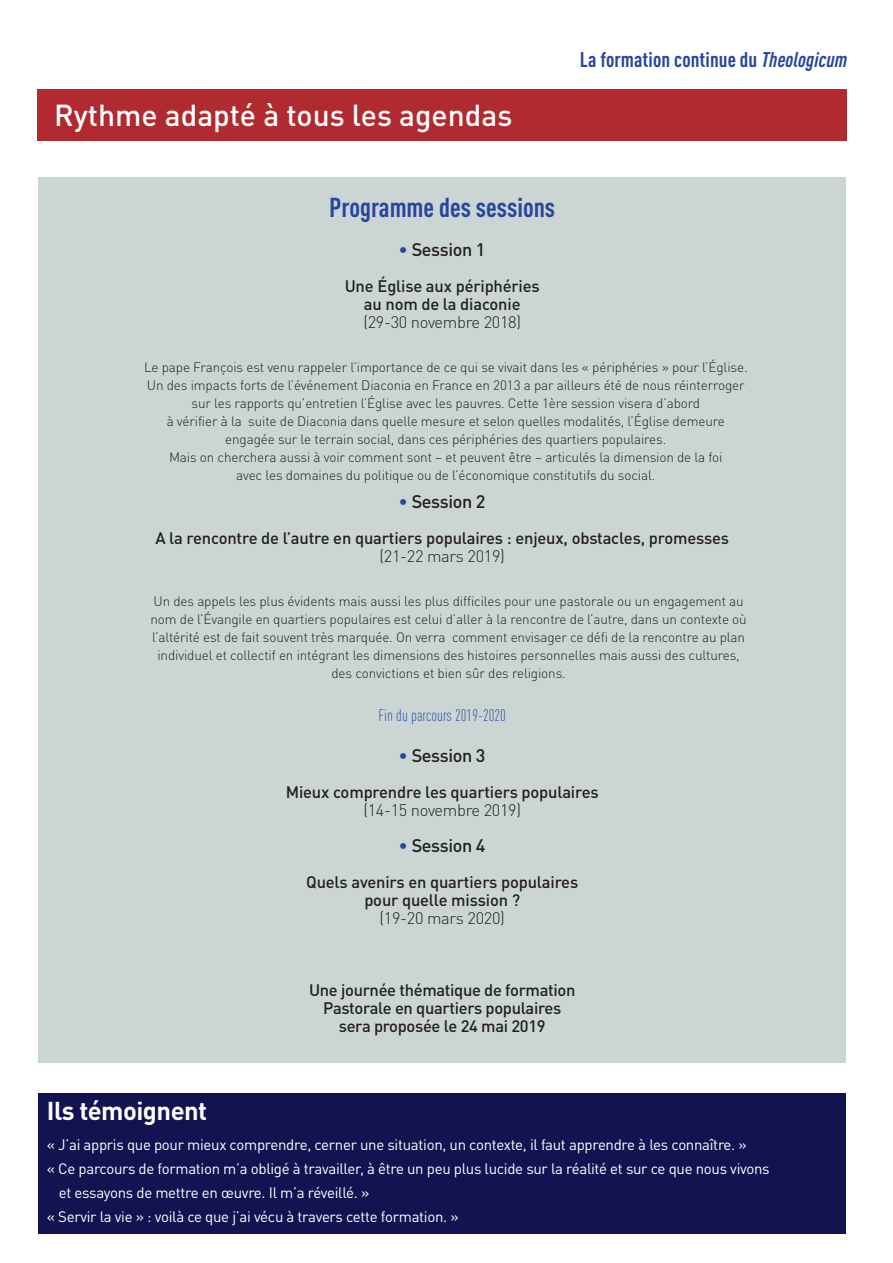
<style>
.page{position:relative;width:893px;height:1263px;background:#fff}
.page>*{position:absolute;margin:0;border:0;box-sizing:border-box;transform-origin:0 0}
.t1{font:500 30px "DINOT";color:#fff}
.t2{font:700 condensed 27px "DINOT";color:#28469d}
.t3{font:700 25.5px "DINOT";letter-spacing:-.02em;color:#fff}
.t4{font:700 condensed 21px "DINOT";letter-spacing:.005em;color:#28469d}
.t5{font:500 18px "DINOT";letter-spacing:-.02em;color:#231f20}
.t6{font:500 16.5px/18px "DINOT";letter-spacing:-.01em;color:#231f20;text-align:center}
.t7{font:300 16.5px "DINOT";letter-spacing:-.02em;color:#231f20}
.t8{font:300 condensed 16.5px "DINOT";color:#28469d}
.t9{font:15px "DINOT";letter-spacing:-.02em;color:#fff}
.t10{font:300 13.5px/18px "DINOT";letter-spacing:-.01em;color:#231f20;text-align:center}
.s1{font-weight:700;color:#28469d}
.s2{font-style:italic}
</style>
<div class="page">
<div style="left:37px;top:90px;width:809px;height:51px;background:#b02a2f"></div>
<div style="left:38px;top:177px;width:808px;height:886px;background:#cad5d4"></div>
<div style="left:38px;top:1093px;width:808px;height:140px;background:#141351"></div>
<h1 class="t1" style="left:54px;top:96px;width:460px">Rythme adapté à tous les agendas</h1>
<h2 class="t2" style="left:329px;top:191px;width:228px">Programme des sessions</h2>
<h3 class="t5" style="left:399px;top:238px;width:88px"><span class="s1">•</span> Session 1</h3>
<p class="t6" style="left:345px;top:276px;width:197px">Une Église aux périphéries au nom de la diaconie</p>
<p class="t7" style="left:363px;top:312px;width:159px">(29-30 novembre 2018)</p>
<h3 class="t4" style="left:580px;top:47px;width:269px">La formation continue du <span class="s2">Theologicum</span></h3>
<p class="t10" style="left:144px;top:358px;width:605px">Le pape François est venu rappeler l’importance de ce qui se vivait dans les « périphéries » pour l’Église.<br>Un des impacts forts de l’événement Diaconia en France en 2013 a par ailleurs été de nous réinterroger sur les rapports qu’entretien l’Église avec les pauvres. Cette 1ère session visera d’abord<br>à vérifier à la suite de Diaconia dans quelle mesure et selon quelles modalités, l’Église demeure engagée sur le terrain social, dans ces périphéries des quartiers populaires.<br>Mais on cherchera aussi à voir comment sont – et peuvent être – articulés la dimension de la foi<br>avec les domaines du politique ou de l’économique constitutifs du social.</p>
<h3 class="t5" style="left:399px;top:490px;width:88px"><span class="s1">•</span> Session 2</h3>
<p class="t6" style="left:155px;top:528px;width:575px">A la rencontre de l’autre en quartiers populaires : enjeux, obstacles, promesses</p>
<p class="t7" style="left:380px;top:546px;width:127px">(21-22 mars 2019)</p>
<p class="t10" style="left:150px;top:592px;width:598px">Un des appels les plus évidents mais aussi les plus difficiles pour une pastorale ou un engagement au nom de l’Évangile en quartiers populaires est celui d’aller à la rencontre de l’autre, dans un contexte où l’altérité est de fait souvent très marquée. On verra comment envisager ce défi de la rencontre au plan individuel et collectif en intégrant les dimensions des histoires personnelles mais aussi des cultures, des convictions et bien sûr des religions.</p>
<p class="t8" style="left:379px;top:706px;width:129px">Fin du parcours 2019-2020</p>
<h3 class="t5" style="left:399px;top:744px;width:88px"><span class="s1">•</span> Session 3</h3>
<p class="t6" style="left:286px;top:782px;width:314px">Mieux comprendre les quartiers populaires</p>
<p class="t7" style="left:363px;top:800px;width:159px">(14-15 novembre 2019)</p>
<h3 class="t5" style="left:399px;top:834px;width:88px"><span class="s1">•</span> Session 4</h3>
<p class="t6" style="left:306px;top:872px;width:274px">Quels avenirs en quartiers populaires pour quelle mission ?</p>
<p class="t7" style="left:380px;top:908px;width:127px">(19-20 mars 2020)</p>
<p class="t6" style="left:309px;top:980px;width:268px">Une journée thématique de formation<br>Pastorale en quartiers populaires sera proposée le 24 mai 2019</p>
<h3 class="t3" style="left:47px;top:1094px;width:162px">Ils témoignent</h3>
<p class="t9" style="left:47px;top:1135px;width:701px">« J’ai appris que pour mieux comprendre, cerner une situation, un contexte, il faut apprendre à les connaître. »</p>
<p class="t9" style="left:47px;top:1159px;width:724px">« Ce parcours de formation m’a obligé à travailler, à être un peu plus lucide sur la réalité et sur ce que nous vivons</p>
<p class="t9" style="left:59px;top:1183px;width:312px">et essayons de mettre en œuvre. Il m’a réveillé. »</p>
<p class="t9" style="left:47px;top:1207px;width:413px">« Servir la vie » : voilà ce que j’ai vécu à travers cette formation. »</p>
</div>
